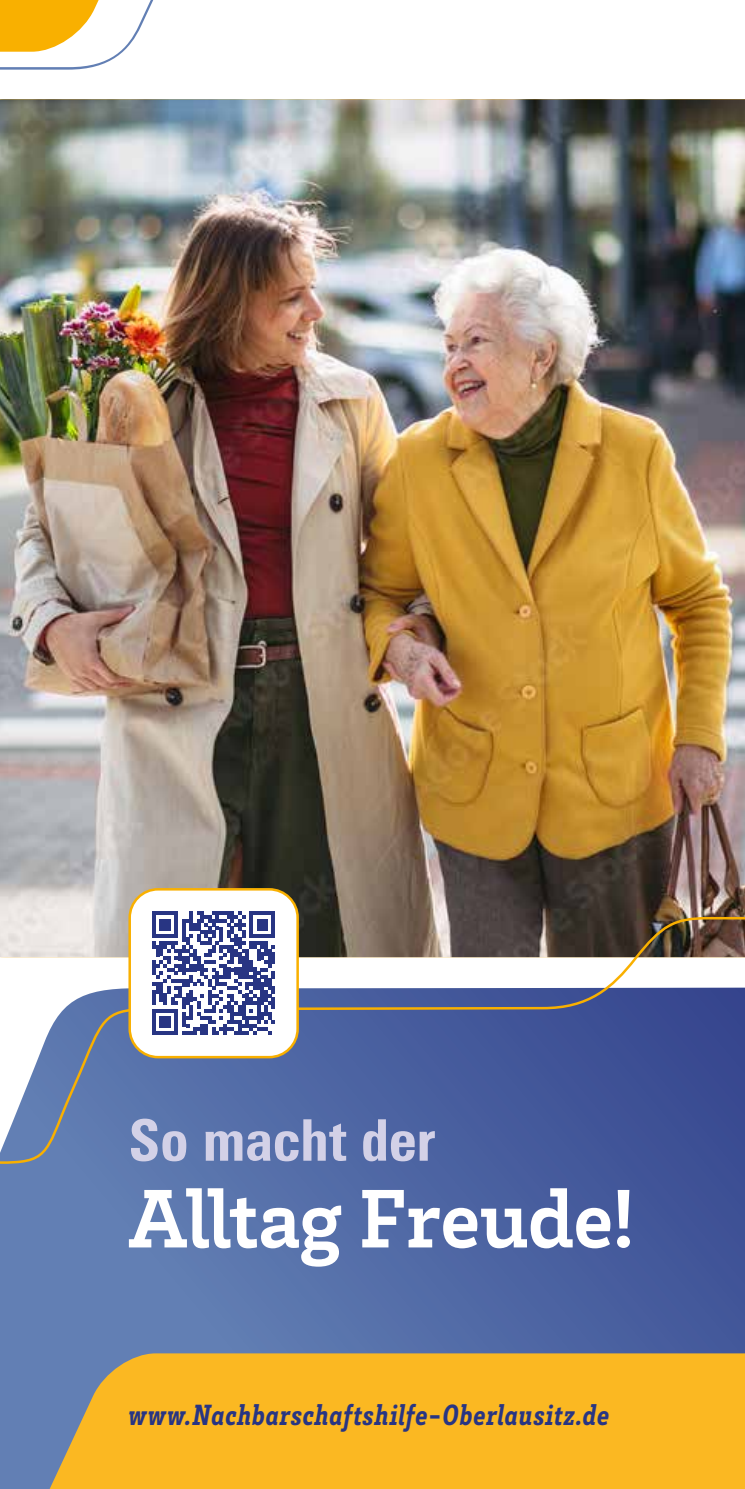
<style>
.page{position:relative;width:745px;height:1489px;background:#fff}
.page>*{position:absolute;margin:0;border:0;box-sizing:border-box;transform-origin:0 0}
.t1{font:700 85px "Brix Slab";letter-spacing:-.005em;color:#fff}
.t2{font:700 condensed 57.5px "Zurich BT";letter-spacing:-.005em;color:#d3d1e7}
.t3{font:italic 900 condensed 30px "Brix Slab";letter-spacing:.02em;color:#283583}
</style>
<div class="page">
<img style="left:0;top:99px;width:744px;height:816px">
<svg style="left:0;top:1229px;width:744px;height:259px;background:#556fa9"></svg>
<svg style="left:29px;top:1353px;width:715px;height:135px;background:#eeb32d"></svg>
<svg style="left:0;top:0;width:154px;height:70px"></svg>
<svg style="left:0;top:915px;width:744px;height:314px;background:#6676a3"></svg>
<div style="left:130px;top:889px;width:167px;height:168px;background:#fff;border-radius:28px"></div>
<svg style="left:152px;top:911px;width:123px;height:123px"></svg>
<div style="left:128px;top:888px;width:171px;height:170px;border:2px solid #f9b000;border-radius:28px"></div>
<h2 class="t2" style="left:128px;top:1105px;width:308px">So macht der</h2>
<h1 class="t1" style="left:128px;top:1162px;width:507px">Alltag Freude!</h1>
<p class="t3" style="left:128px;top:1394px;width:482px">www.Nachbarschaftshilfe-Oberlausitz.de</p>
</div>
